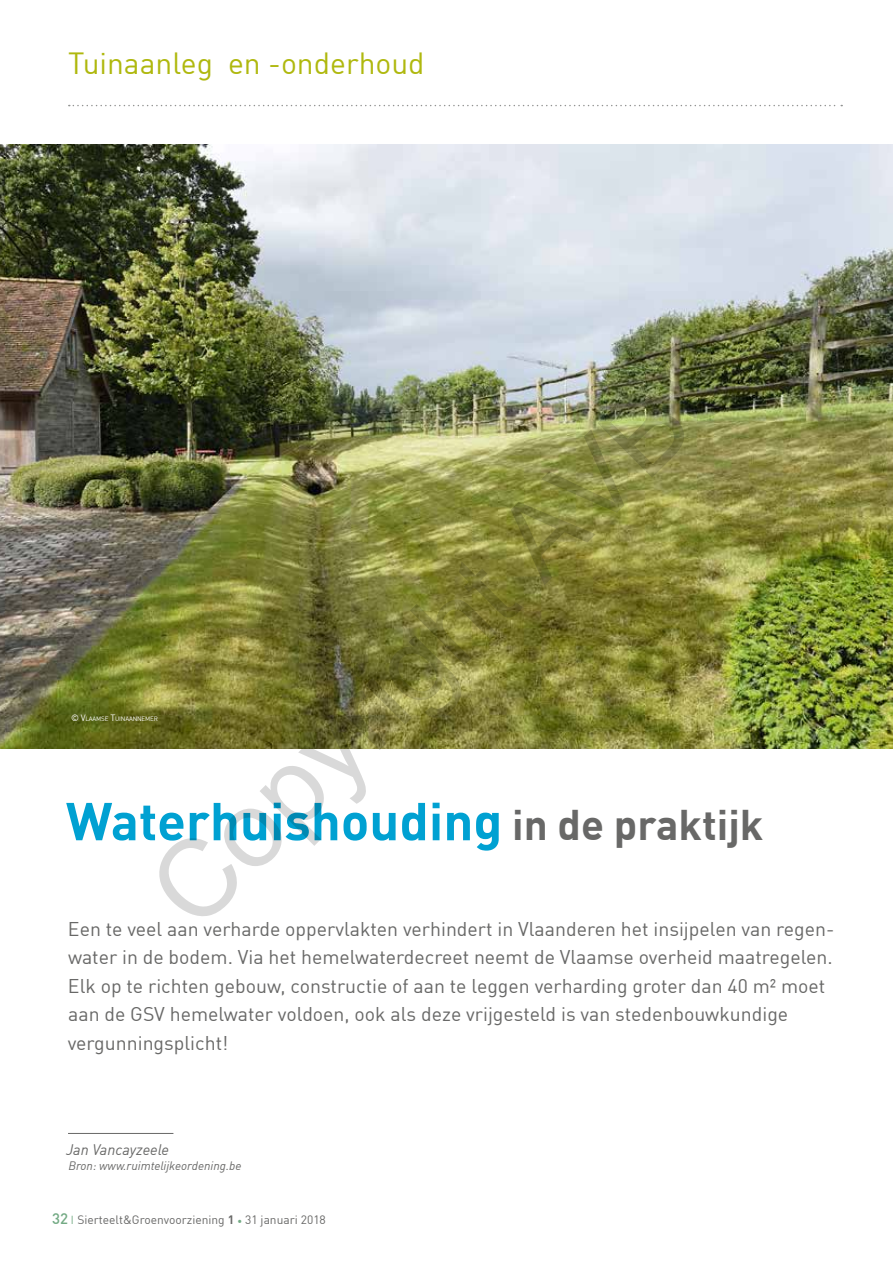
<style>
.page{position:relative;width:893px;height:1263px;background:#fff}
.page>*{position:absolute;margin:0;border:0;box-sizing:border-box;transform-origin:0 0}
.t1{font:108px "Arial";color:rgb(0 0 0/.15)}
.t2{font:700 52.5px "DIN Offc Pro";color:#00a1d2}
.t3{font:30px "DIN Offc Pro";color:#afb80e}
.t4{font:19.5px/28.5px "DIN Offc Pro";color:#686867}
.t5{font:italic 15px "DIN Offc Pro";color:#686867}
.t6{font:12px "DIN Offc Pro";color:#686867}
.t7{font:italic 12px "DIN Offc Pro";color:#686867}
.t8{font:6.3px "DIN Offc Pro";letter-spacing:-.03em;color:#fff}
.s1{font-size:9px}
.s2{font-size:42px;color:#686867}
.s3{font-weight:500;font-size:15px;color:#73aa84}
.s4{font-weight:700}
.s5{font-family:"Minion Pro";color:#73aa84}
</style>
<div class="page">
<svg style="left:69px;top:105px;width:773px;height:1px"></svg>
<hr style="left:68px;top:1133px;width:105px;height:1px;background:#686867">
<img style="left:0;top:145px;width:893px;height:603px">
<h3 class="t3" style="left:68px;top:40px;width:358px">Tuinaanleg en -onderhoud</h3>
<h1 class="t1" style="left:120px;top:856px;width:782px;rotate:-45deg">Copyright AVBS</h1>
<p class="t8" style="left:71px;top:713px;width:20px"><span class="s1">© V</span>LAAM</p>
<p class="t8" style="left:101px;top:713px;width:58px">SE <span class="s1">T</span>UINAANNEMER</p>
<h2 class="t2" style="left:66px;top:777px;width:699px">Waterhuishouding <span class="s2">in de praktijk</span></h2>
<p class="t4" style="left:68px;top:912px;width:768px">Een te veel aan verharde oppervlakten verhindert in Vlaanderen het insijpelen van regen&shy;water in de bodem. Via het hemelwaterdecreet neemt de Vlaamse overheid maatregelen.<br>Elk op te richten gebouw, constructie of aan te leggen verharding groter dan 40 m² moet aan de GSV hemelwater voldoen, ook als deze vrijgesteld is van stedenbouwkundige vergunningsplicht!</p>
<p class="t5" style="left:66px;top:1138px;width:104px">Jan Vancayzeele</p>
<p class="t7" style="left:68px;top:1156px;width:174px">Bron: www.ruimtelijkeordening.be</p>
<p class="t6" style="left:52px;top:1210px;width:275px"><span class="s3">32</span> Sierteelt&amp;Groenvoorziening <span class="s4">1</span> <span class="s5">•</span> 31 januari 2018</p>
</div>
